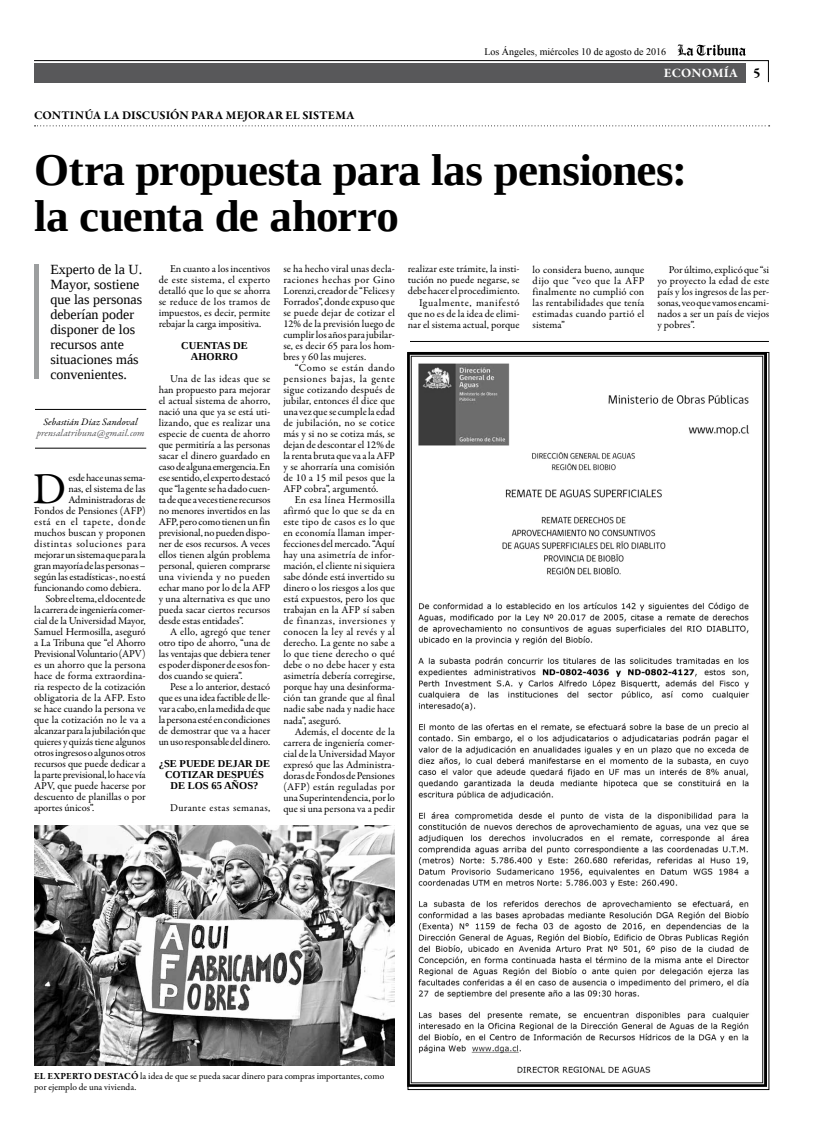
<style>
.page{position:relative;width:820px;height:1134px;background:#fff}
.page>*{position:absolute;margin:0;border:0;box-sizing:border-box;transform-origin:0 0}
.t1{font:700 45px/46px "Liberation Serif";letter-spacing:-.015em;color:#000}
.t2{font:44.5px "Garamond Premr Pro";color:#000}
.t3{font:14px/15px "Liberation Serif";color:#000}
.t4{font:700 14px "Garamond Premr Pro";color:#000}
.t5{font:700 13px "Garamond Premr Pro";letter-spacing:.015em;color:#fff}
.t6{font:700 12px "Garamond Premr Pro";letter-spacing:.005em;color:#000}
.t7{font:10.5px/11px "Garamond Premr Pro";color:#000;text-align:justify}
.t8{font:700 10.5px/11px "Liberation Serif";color:#000;text-align:center}
.t9{font:10.5px "Garamond Premr Pro";letter-spacing:-.02em;color:#000}
.t10{font:10.5px "Garamond Premr Pro";letter-spacing:.05em;color:#000}
.t11{font:10.5px "Garamond Premr Pro";letter-spacing:.055em;color:#000}
.t12{font:10.5px "Garamond Premr Pro";letter-spacing:.03em;color:#000}
.t13{font:10px "Times New Roman";color:#000}
.t14{font:italic 10px "Garamond Premr Pro";letter-spacing:.01em;color:#58585a}
.t15{font:italic 10px "Garamond Premr Pro";letter-spacing:.01em;color:#000}
.t16{font:9.5px/11px "Garamond Premr Pro";color:#000}
.s1{font-weight:700}
</style>
<div class="page">
<svg style="left:34px;top:44px;width:735px;height:39px"></svg>
<div style="left:34px;top:63px;width:711px;height:19px;background:#58585a"></div>
<hr style="left:34px;top:264px;width:4px;height:115px;background:#9c9e9f">
<hr style="left:35px;top:409px;width:111px;height:1px;background:#000">
<hr style="left:35px;top:448px;width:111px;height:1px;background:#000">
<img style="left:409px;top:354px;width:356px;height:732px">
<hr style="left:410px;top:341px;width:358px;height:1px;background:#000">
<svg style="left:35px;top:125px;width:734px;height:1px"></svg>
<img style="left:34px;top:825px;width:361px;height:241px">
<p class="t13" style="left:484px;top:45px;width:183px">Los Ángeles, miércoles 10 de agosto de 2016</p>
<p class="t5" style="left:663px;top:65px;width:76px">ECONOMÍA</p>
<h3 class="t4" style="left:753px;top:64px;width:9px">5</h3>
<p class="t6" style="left:34px;top:108px;width:10px">CON</p>
<p class="t6" style="left:61px;top:108px;width:277px">TINÚA LA DISCUSIÓN PARA MEJORAR EL SISTEMA</p>
<h1 class="t1" style="left:34px;top:146px;width:654px">Otra propuesta para las pensiones: la cuenta de ahorro</h1>
<h3 class="t3" style="left:50px;top:262px;width:93px">Experto de la U.<br>Mayor, sostiene que las personas deberían poder disponer de los recursos ante situaciones más convenientes.</h3>
<p class="t7" style="left:159px;top:264px;width:113px;text-indent:11px">En cuanto a los incentivos de este sistema, el experto detalló que lo que se ahorra se reduce de los tramos de impuestos, es decir, permite rebajar la carga impositiva.</p>
<p class="t8" style="left:181px;top:340px;width:68px">CUENTAS DE<br>AHORRO</p>
<p class="t7" style="left:159px;top:374px;width:113px;text-indent:11px">Una de las ideas que se han propuesto para mejorar el actual sistema de ahorro, nació una que ya se está uti&shy;lizando, que es realizar una especie de cuenta de ahorro que permitiría a las personas sacar el dinero guardado en caso de alguna emergencia. En ese sentido, el experto destacó que “la gente se ha dado cuen&shy;ta de que a veces tiene recursos no menores invertidos en las AFP, pero como tienen un fin previsional, no pueden dispo&shy;ner de esos recursos. A veces ellos tienen algún problema personal, quieren comprarse una vivienda y no pueden echar mano por lo de la AFP y una alternativa es que uno pueda sacar ciertos recursos desde estas entidades”.</p>
<p class="t7" style="left:159px;top:627px;width:113px;text-indent:11px">A ello, agregó que tener otro tipo de ahorro, “una de las ventajas que debiera tener es poder disponer de esos fon&shy;dos cuando se quiera”.</p>
<p class="t7" style="left:159px;top:682px;width:113px;text-indent:11px">Pese a lo anterior, destacó que es una idea factible de lle&shy;var a cabo, en la medida de que la persona esté en condiciones de demostrar que va a hacer un uso responsable del dinero.</p>
<p class="t8" style="left:159px;top:758px;width:113px">¿SE PUEDE DEJAR DE<br>COTIZAR DESPUÉS<br>DE LOS 65 AÑOS?</p>
<p class="t12" style="left:170px;top:802px;width:102px">Durante estas semanas,</p>
<p class="t7" style="left:283px;top:264px;width:113px">se ha hecho viral unas decla&shy;raciones hechas por Gino Lorenzi, creador de “Felices y Forrados”, donde expuso que se puede dejar de cotizar el 12% de la previsión luego de cumplir los años para jubilar&shy;se, es decir 65 para los hom&shy;bres y 60 las mujeres.</p>
<p class="t7" style="left:283px;top:363px;width:113px;text-indent:11px">“Como se están dando pensiones bajas, la gente sigue cotizando después de jubilar, entonces él dice que una vez que se cumple la edad de jubilación, no se cotice más y si no se cotiza más, se dejan de descontar el 12% de la renta bruta que va a la AFP y se ahorraría una comisión de 10 a 15 mil pesos que la AFP cobra”, argumentó.</p>
<p class="t7" style="left:283px;top:495px;width:113px;text-indent:11px">En esa línea Hermosilla afirmó que lo que se da en este tipo de casos es lo que en economía llaman imper&shy;fecciones del mercado. “Aquí hay una asimetría de infor&shy;mación, el cliente ni siquiera sabe dónde está invertido su dinero o los riesgos a los que está expuestos, pero los que trabajan en la AFP sí saben de finanzas, inversiones y conocen la ley al revés y al derecho. La gente no sabe a lo que tiene derecho o qué debe o no debe hacer y esta asimetría debería corregirse, porque hay una desinforma&shy;ción tan grande que al final nadie sabe nada y nadie hace nada”, aseguró.</p>
<p class="t7" style="left:283px;top:726px;width:113px;text-indent:11px">Además, el docente de la carrera de ingeniería comer&shy;cial de la Universidad Mayor expresó que las Administra&shy;doras de Fondos de Pensiones (AFP) están reguladas por una Superintendencia, por lo que si una persona va a pedir</p>
<p class="t7" style="left:407px;top:264px;width:113px;text-align:right">realizar este trámite, la insti&shy;tución no puede negarse, se debe hacer el procedimiento.<br>Igualmente, manifestó que no es de la idea de elimi&shy;nar el sistema actual, porque</p>
<p class="t7" style="left:532px;top:264px;width:113px">lo considera bueno, aunque dijo que “veo que la AFP finalmente no cumplió con las rentabilidades que tenía estimadas cuando partió el sistema”</p>
<p class="t7" style="left:657px;top:264px;width:113px;text-indent:11px">Por último, explicó que “si yo proyecto la edad de este país y los ingresos de las per&shy;sonas, veo que vamos encami&shy;nados a ser un país de viejos y pobres”.</p>
<p class="t15" style="left:43px;top:415px;width:96px">Sebastián Díaz Sandoval</p>
<p class="t14" style="left:37px;top:426px;width:109px">prensalatribuna@gmail.com</p>
<h2 class="t2" style="left:33px;top:462px;width:35px">D</h2>
<p class="t7" style="left:68px;top:472px;width:79px">esde hace unas sema-</p>
<p class="t7" style="left:68px;top:484px;width:79px">nas, el sistema de las</p>
<p class="t7" style="left:68px;top:495px;width:79px">Administradoras de</p>
<p class="t7" style="left:34px;top:506px;width:113px">Fondos de Pensiones (AFP)</p>
<p class="t11" style="left:34px;top:515px;width:113px">está en el tapete, donde</p>
<p class="t7" style="left:34px;top:528px;width:113px">muchos buscan y proponen</p>
<p class="t10" style="left:34px;top:537px;width:113px">distintas soluciones para</p>
<p class="t7" style="left:34px;top:550px;width:113px">mejorar un sistema que para la</p>
<p class="t7" style="left:34px;top:561px;width:113px">gran mayoría de las personas –</p>
<p class="t7" style="left:34px;top:572px;width:113px">según las estadísticas-, no está</p>
<p class="t7" style="left:34px;top:583px;width:109px">funcionando como debiera.</p>
<p class="t9" style="left:45px;top:592px;width:102px">Sobre el tema, el docente de</p>
<p class="t7" style="left:34px;top:605px;width:113px">la carrera de ingeniería comer-</p>
<p class="t7" style="left:34px;top:616px;width:113px">cial de la Universidad Mayor,</p>
<p class="t7" style="left:34px;top:627px;width:113px">Samuel Hermosilla, aseguró</p>
<p class="t7" style="left:34px;top:638px;width:113px">a La Tribuna que “el Ahorro</p>
<p class="t9" style="left:34px;top:647px;width:113px">Previsional Voluntario (APV)</p>
<p class="t7" style="left:34px;top:660px;width:113px">es un ahorro que la persona</p>
<p class="t7" style="left:34px;top:671px;width:113px">hace de forma extraordina-</p>
<p class="t7" style="left:34px;top:682px;width:113px">ria respecto de la cotización</p>
<p class="t7" style="left:34px;top:693px;width:113px">obligatoria de la AFP. Esto</p>
<p class="t7" style="left:34px;top:704px;width:113px">se hace cuando la persona ve</p>
<p class="t7" style="left:34px;top:715px;width:113px">que la cotización no le va a</p>
<p class="t7" style="left:34px;top:726px;width:113px">alcanzar para la jubilación que</p>
<p class="t7" style="left:34px;top:737px;width:113px">quieres y quizás tiene algunos</p>
<p class="t7" style="left:34px;top:748px;width:113px">otros ingresos o algunos otros</p>
<p class="t7" style="left:34px;top:759px;width:113px">recursos que puede dedicar a</p>
<p class="t7" style="left:34px;top:770px;width:113px">la parte previsional, lo hace vía</p>
<p class="t7" style="left:34px;top:781px;width:113px">APV, que puede hacerse por</p>
<p class="t7" style="left:34px;top:792px;width:113px">descuento de planillas o por</p>
<p class="t7" style="left:34px;top:803px;width:62px">aportes únicos”.</p>
<p class="t16" style="left:34px;top:1070px;width:351px"><span class="s1">EL EXPERTO DESTACÓ</span> la idea de que se pueda sacar dinero para compras importantes, como por ejemplo de una vivienda.</p>
</div>
